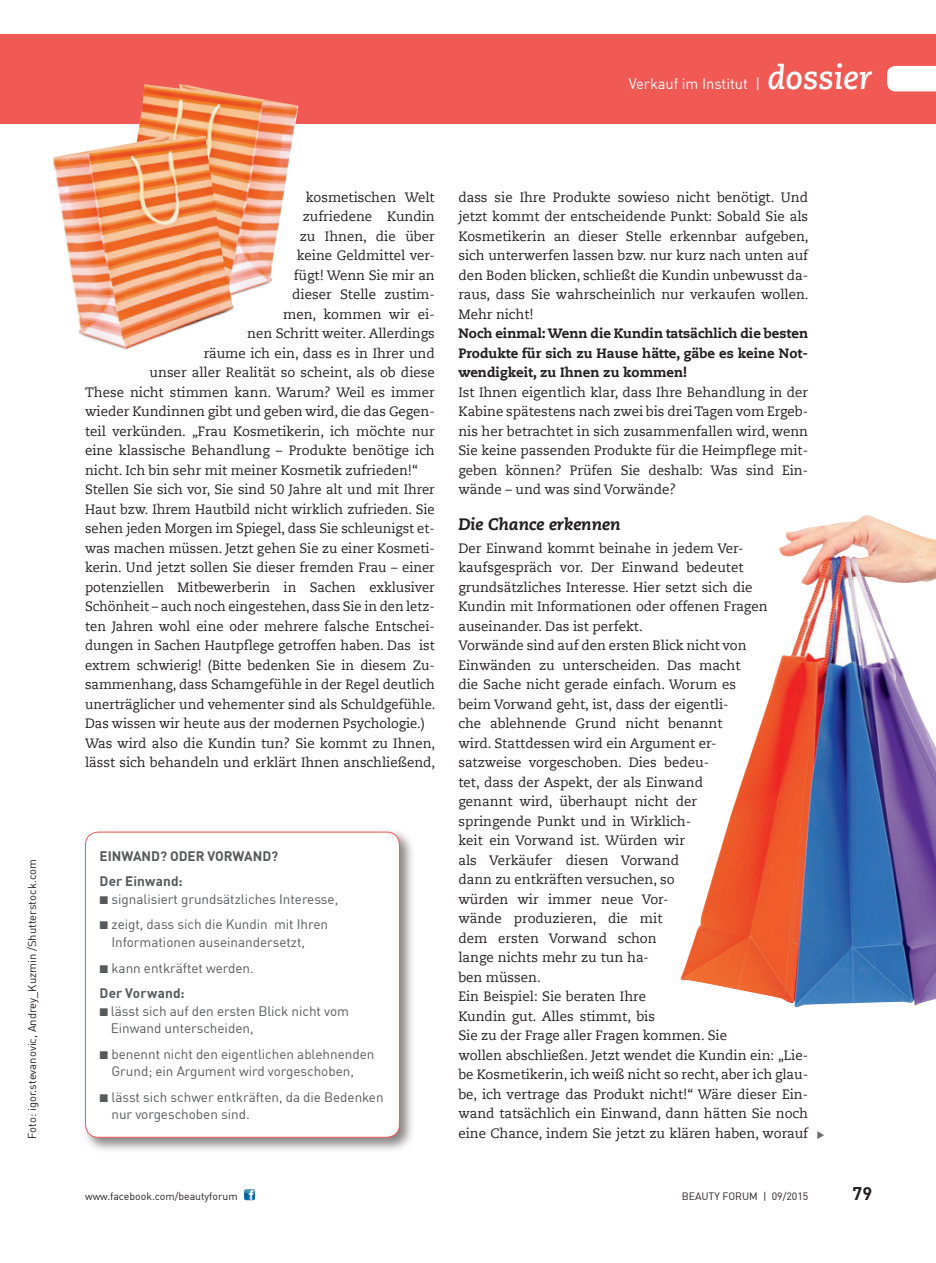
<style>
.page{position:relative;width:936px;height:1263px;background:#fff}
.page>*{position:absolute;margin:0;border:0;box-sizing:border-box;transform-origin:0 0}
.t1{font:700 18px "DIN Offc Pro";color:#231f20}
.t2{font:italic 800 16.5px "Caecilia Com 86";color:#231f20}
.t3{font:15px "DIN Offc Pro";letter-spacing:-.005em;color:#fff}
.t4{font:13.5px/19.5px "Caecilia Com 55 Roman";color:#231f20;text-align:justify}
.t5{font:13.5px "Caecilia Com 55 Roman";color:#231f20;scale:.96 1}
.t6{font:13.5px/17.2px "DIN Offc Pro";letter-spacing:-.005em;color:#57585a}
.t7{font:800 13.5px/19.5px "Caecilia Com 85";color:#231f20;text-align:justify}
.t8{font:700 13.5px/25.8px "DIN Offc Pro";letter-spacing:-.005em;color:#57585a}
.t9{font:11.25px "DIN Offc Pro";color:#231f20}
.t10{font:10.5px "DIN Offc Pro";color:#231f20}
.s1{font-family:"Caecilia Com 76";font-weight:700;font-style:italic;font-size:33px}
</style>
<div class="page">
<svg style="left:244px;top:1189px;width:11px;height:11px"></svg>
<div style="left:0;top:34px;width:935px;height:89px;background:#f05954"></div>
<svg style="left:887px;top:66px;width:48px;height:25px"></svg>
<img style="left:680px;top:515px;width:255px;height:492px">
<img style="left:115px;top:84px;width:183px;height:211px">
<img style="left:52px;top:135px;width:183px;height:215px">
<img style="left:85px;top:831px;width:327px;height:319px">
<div style="left:85px;top:832px;width:314px;height:305px;background:#fff;border-radius:13px"></div>
<div style="left:85px;top:832px;width:315px;height:306px;border:1px solid #f05954;border-radius:13px"></div>
<p class="t9" style="left:23px;top:1139px;width:281px;rotate:-90deg">Foto: igor.stevanovic, Andrey_Kuzmin /Shutterstock.com</p>
<p class="t3" style="left:628px;top:72px;width:245px">Verkauf im Institut | <span class="s1">dossier</span></p>
<p class="t4" style="left:306px;top:187px;width:131px">kosmetischen Welt</p>
<p class="t4" style="left:303px;top:207px;width:133px">zufriedene Kundin</p>
<p class="t4" style="left:300px;top:226px;width:136px">zu Ihnen, die über</p>
<p class="t4" style="left:297px;top:246px;width:140px">keine Geldmittel ver-</p>
<p class="t4" style="left:294px;top:265px;width:142px">fügt! Wenn Sie mir an</p>
<p class="t4" style="left:292px;top:285px;width:144px">dieser Stelle zustim-</p>
<p class="t4" style="left:283px;top:304px;width:153px">men, kommen wir ei-</p>
<p class="t4" style="left:247px;top:324px;width:189px">nen Schritt weiter. Allerdings</p>
<p class="t4" style="left:204px;top:343px;width:232px">räume ich ein, dass es in Ihrer und</p>
<p class="t4" style="left:150px;top:363px;width:287px">unser aller Realität so scheint, als ob diese</p>
<p class="t4" style="left:85px;top:382px;width:351px">These nicht stimmen kann. Warum? Weil es immer</p>
<p class="t4" style="left:85px;top:402px;width:351px">wieder Kundinnen gibt und geben wird, die das Gegen-</p>
<p class="t4" style="left:85px;top:421px;width:351px">teil verkünden. „Frau Kosmetikerin, ich möchte nur</p>
<p class="t4" style="left:85px;top:441px;width:351px">eine klassische Behandlung – Produkte benötige ich</p>
<p class="t4" style="left:85px;top:460px;width:334px">nicht. Ich bin sehr mit meiner Kosmetik zufrieden!“</p>
<p class="t5" style="left:85px;top:481px;width:366px">Stellen Sie sich vor, Sie sind 50 Jahre alt und mit Ihrer</p>
<p class="t5" style="left:85px;top:500px;width:366px">Haut bzw. Ihrem Hautbild nicht wirklich zufrieden. Sie</p>
<p class="t5" style="left:85px;top:520px;width:366px">sehen jeden Morgen im Spiegel, dass Sie schleunigst et-</p>
<p class="t5" style="left:85px;top:539px;width:366px">was machen müssen. Jetzt gehen Sie zu einer Kosmeti-</p>
<p class="t5" style="left:85px;top:559px;width:366px">kerin. Und jetzt sollen Sie dieser fremden Frau – einer</p>
<p class="t5" style="left:85px;top:578px;width:366px">potenziellen Mitbewerberin in Sachen exklusiver</p>
<p class="t5" style="left:85px;top:598px;width:366px">Schönheit – auch noch eingestehen, dass Sie in den letz-</p>
<p class="t5" style="left:85px;top:617px;width:366px">ten Jahren wohl eine oder mehrere falsche Entschei-</p>
<p class="t5" style="left:85px;top:637px;width:366px">dungen in Sachen Hautpflege getroffen haben. Das ist</p>
<p class="t5" style="left:85px;top:656px;width:366px">extrem schwierig! (Bitte bedenken Sie in diesem Zu-</p>
<p class="t5" style="left:85px;top:676px;width:366px">sammenhang, dass Schamgefühle in der Regel deutlich</p>
<p class="t5" style="left:85px;top:695px;width:366px">unerträglicher und vehementer sind als Schuldgefühle.</p>
<p class="t5" style="left:85px;top:715px;width:355px">Das wissen wir heute aus der modernen Psychologie.)</p>
<p class="t4" style="left:85px;top:733px;width:351px">Was wird also die Kundin tun? Sie kommt zu Ihnen,</p>
<p class="t4" style="left:85px;top:753px;width:351px">lässt sich behandeln und erklärt Ihnen anschließend,</p>
<p class="t8" style="left:100px;top:841px;width:180px">EINWAND? ODER VORWAND?<br>Der Einwand:</p>
<p class="t6" style="left:111px;top:884px;width:228px;line-height:25.8px">signalisiert grundsätzliches Interesse, zeigt, dass sich die Kundin mit Ihren</p>
<p class="t6" style="left:111px;top:928px;width:195px;line-height:25.8px">Informationen auseinandersetzt, kann entkräftet werden.</p>
<p class="t8" style="left:100px;top:979px;width:87px">Der Vorwand:</p>
<p class="t6" style="left:111px;top:1001px;width:240px">lässt sich auf den ersten Blick nicht vom<br>Einwand unterscheiden,</p>
<p class="t6" style="left:111px;top:1044px;width:264px">benennt nicht den eigentlichen ablehnenden<br>Grund; ein Argument wird vorgeschoben,</p>
<p class="t6" style="left:111px;top:1087px;width:273px">lässt sich schwer entkräften, da die Bedenken nur vorgeschoben sind.</p>
<p class="t4" style="left:458px;top:187px;width:352px">dass sie Ihre Produkte sowieso nicht benötigt. Und jetzt kommt der entscheidende Punkt: Sobald Sie als Kosmetikerin an dieser Stelle erkennbar aufgeben, sich unterwerfen lassen bzw. nur kurz nach unten auf den Boden blicken, schließt die Kundin unbewusst da&shy;raus, dass Sie wahrscheinlich nur verkaufen wollen.<br>Mehr nicht!</p>
<p class="t7" style="left:458px;top:323px;width:351px">Noch einmal: Wenn die Kundin tatsächlich die besten Produkte für sich zu Hause hätte, gäbe es keine Not&shy;wendigkeit, zu Ihnen zu kommen!</p>
<p class="t4" style="left:458px;top:382px;width:351px">Ist Ihnen eigentlich klar, dass Ihre Behandlung in der Kabine spätestens nach zwei bis drei Tagen vom Ergeb&shy;nis her betrachtet in sich zusammenfallen wird, wenn Sie keine passenden Produkte für die Heimpflege mit&shy;geben können? Prüfen Sie deshalb: Was sind Ein&shy;wände – und was sind Vorwände?</p>
<p class="t2" style="left:458px;top:513px;width:163px">Die Chance erkennen</p>
<p class="t4" style="left:458px;top:538px;width:351px;text-align:left">Der Einwand kommt beinahe in jedem Ver&shy;kaufsgespräch vor. Der Einwand bedeutet grundsätzliches Interesse. Hier setzt sich die<br>Kundin mit Informationen oder offenen Fragen auseinander. Das ist perfekt.<br>Vorwände sind auf den ersten Blick nicht von Einwänden zu unterscheiden. Das macht<br>die Sache nicht gerade einfach. Worum es<br>beim Vorwand geht, ist, dass der eigentli-<br>che ablehnende Grund nicht benannt<br>wird. Stattdessen wird ein Argument er-<br>satzweise vorgeschoben. Dies bedeu-<br>tet, dass der Aspekt, der als Einwand<br>genannt wird, überhaupt nicht der<br>springende Punkt und in Wirklich-<br>keit ein Vorwand ist. Würden wir<br>als Verkäufer diesen Vorwand<br>dann zu entkräften versuchen, so<br>würden wir immer neue Vor-<br>wände produzieren, die mit<br>dem ersten Vorwand schon<br>lange nichts mehr zu tun ha-<br>ben müssen.<br>Ein Beispiel: Sie beraten Ihre<br>Kundin gut. Alles stimmt, bis<br>Sie zu der Frage aller Fragen kommen. Sie<br>wollen abschließen. Jetzt wendet die Kundin ein: „Lie&shy;be Kosmetikerin, ich weiß nicht so recht, aber ich glau&shy;be, ich vertrage das Produkt nicht!“ Wäre dieser Ein&shy;wand tatsächlich ein Einwand, dann hätten Sie noch eine Chance, indem Sie jetzt zu klären haben, worauf</p>
<p class="t10" style="left:85px;top:1188px;width:154px">www.facebook.com/beautyforum</p>
<p class="t10" style="left:681px;top:1188px;width:128px">BEAUTY FORUM | 09/2015</p>
<h1 class="t1" style="left:852px;top:1179px;width:21px">79</h1>
</div>
